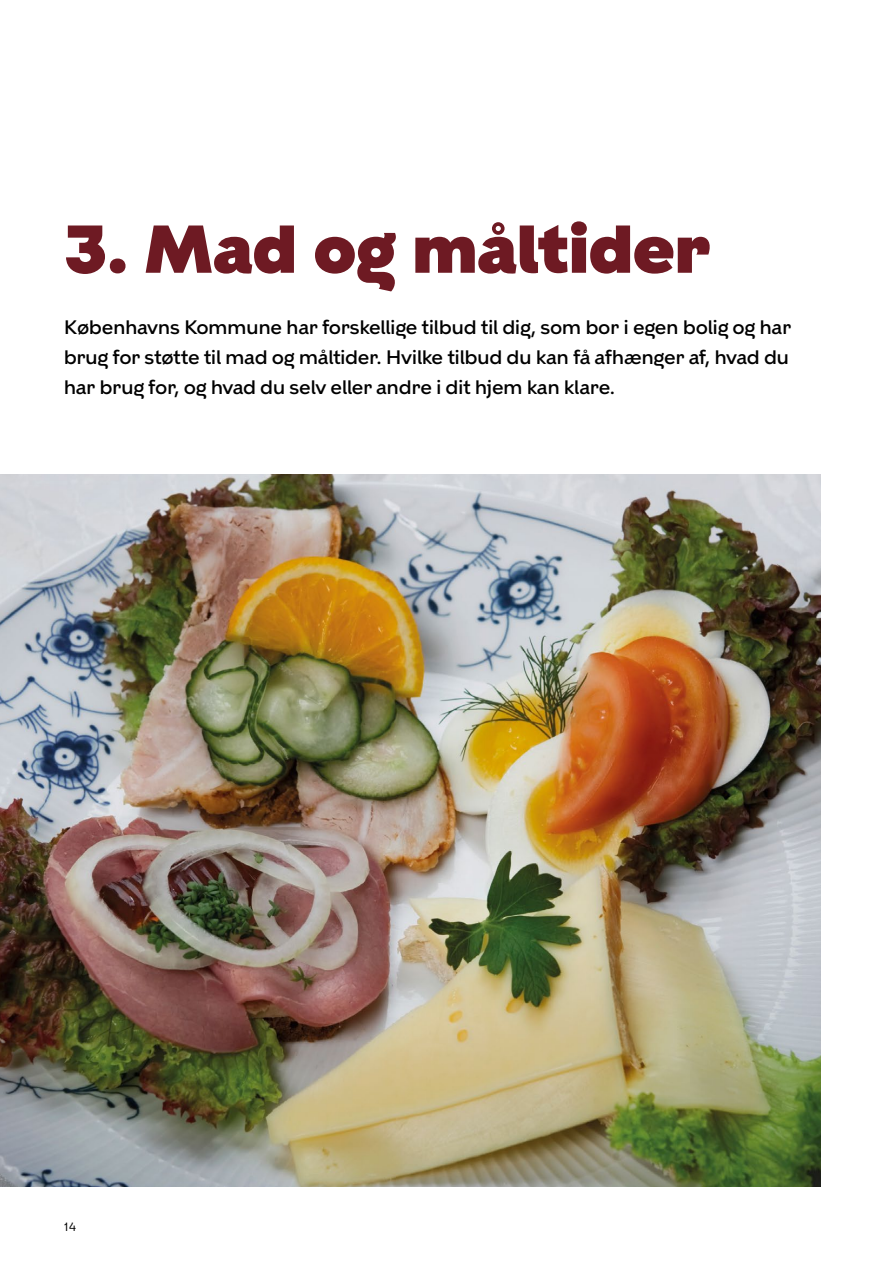
<style>
.page{position:relative;width:893px;height:1263px;background:#fff}
.page>*{position:absolute;margin:0;border:0;box-sizing:border-box;transform-origin:0 0}
.t1{font:900 67.5px "KBH";color:#6e1a23}
.t2{font:500 19.5px/30px "KBH";letter-spacing:-.02em;color:#000;text-align:justify}
.t3{font:12px "KBH Tekst";color:#000}
</style>
<div class="page">
<img style="left:0;top:475px;width:821px;height:711px">
<h1 class="t1" style="left:64px;top:209px;width:648px">3. Mad og måltider</h1>
<p class="t2" style="left:64px;top:312px;width:729px">Københavns Kommune har forskellige tilbud til dig, som bor i egen bolig og har brug for støtte til mad og måltider. Hvilke tilbud du kan få afhænger af, hvad du har brug for, og hvad du selv eller andre i dit hjem kan klare.</p>
<p class="t3" style="left:64px;top:1219px;width:14px">14</p>
</div>
